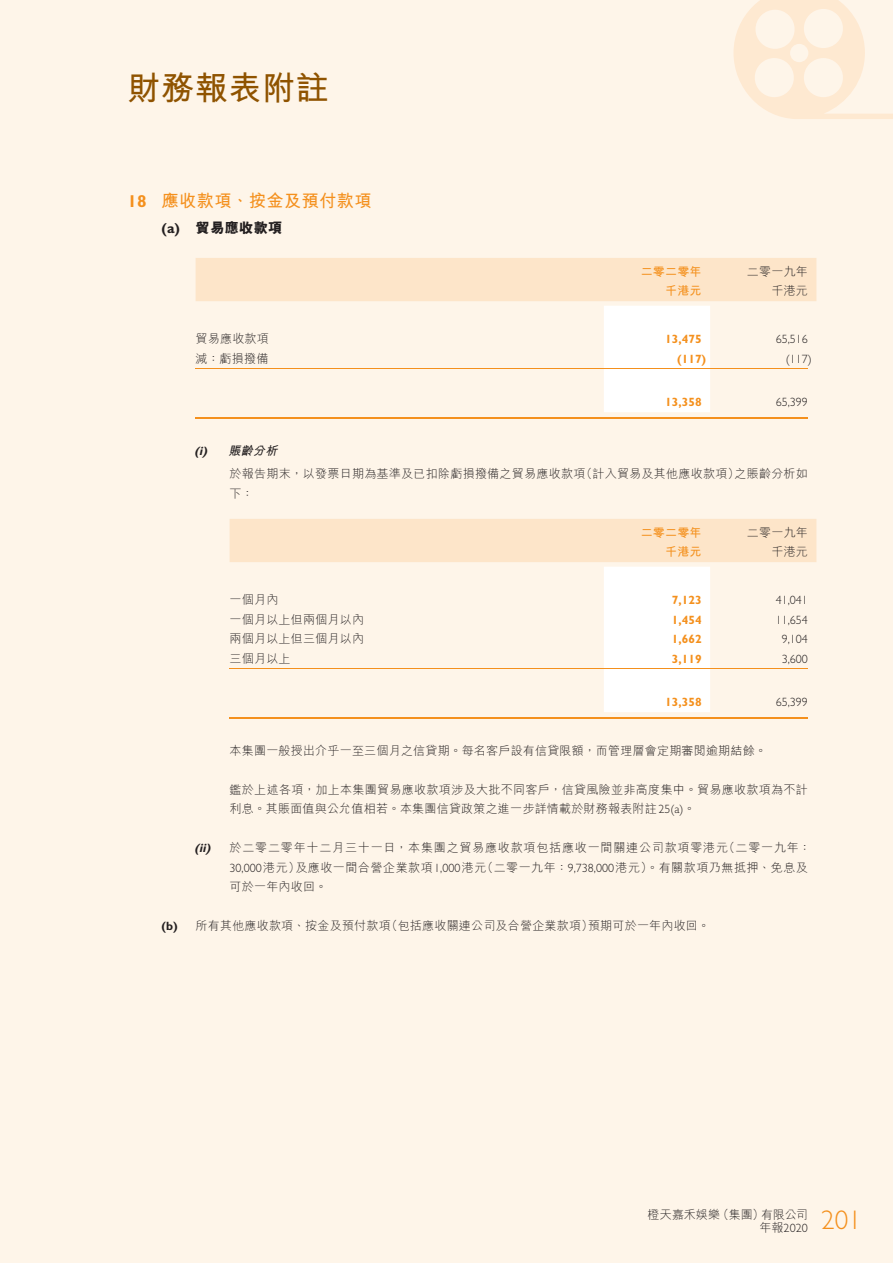
<style>
.page{position:relative;width:893px;height:1263px;background:#fef5e9}
.page>*{position:absolute;margin:0;border:0;box-sizing:border-box;transform-origin:0 0}
.t1{font:33px "M Hei HK Bold E Ten B5 H";letter-spacing:.02em;color:#8f5300}
.t2{font:300 27px "Gill Sans Std";color:#f4901d}
.t3{font:17.25px "M Hei HK Bold E Ten B5 H";letter-spacing:.02em;color:#f4901d}
.t4{font:14.25px "M Hei HK Xbold E Ten B5 H";letter-spacing:.02em;color:#231f20}
.t5{font:12px/19.5px "M Hei HK Light E Ten B5 H";letter-spacing:.02em;color:#231f20}
.t6{font:12px/19.5px "M Hei HK Light E Ten B5 H";letter-spacing:.07em;color:#231f20}
.t7{font:300 12px "Gill Sans Std";color:#231f20}
.t8{font:700 12px "Gill Sans Std";color:#f4901d}
.t9{font:12px "M Hei HK Bold E Ten B5 H";letter-spacing:.02em;color:#f4901d}
.t10{font:12px "M Hei HK Light E Ten B5 H";letter-spacing:-.005em;color:#231f20}
.t11{font:italic 12px "M Hei HK Bold E Ten B5 H";color:#231f20}
.s1{font-family:"Gill Sans Std";font-weight:700}
.s2{font-family:"Gill Sans Std";font-weight:300}
.s3{font-family:"Gill Sans Std";font-weight:700;font-style:italic}
.s4{font-family:"M Hei HK Light E Ten B5 H";font-weight:400}
</style>
<div class="page">
<svg style="left:733px;top:0;width:160px;height:119px"></svg>
<svg style="left:196px;top:258px;width:620px;height:154px"></svg>
<hr style="left:196px;top:368px;width:408px;height:1px;background:#f4901d">
<hr style="left:604px;top:368px;width:106px;height:1px;background:#f4901d">
<hr style="left:710px;top:368px;width:98px;height:1px;background:#f4901d">
<hr style="left:196px;top:417px;width:408px;height:2px;background:#f4901d">
<hr style="left:604px;top:417px;width:106px;height:2px;background:#f4901d">
<hr style="left:710px;top:417px;width:98px;height:2px;background:#f4901d">
<svg style="left:230px;top:519px;width:586px;height:193px"></svg>
<hr style="left:230px;top:668px;width:374px;height:1px;background:#f4901d">
<hr style="left:604px;top:668px;width:106px;height:1px;background:#f4901d">
<hr style="left:710px;top:668px;width:98px;height:1px;background:#f4901d">
<hr style="left:230px;top:717px;width:374px;height:1px;background:#f4901d">
<hr style="left:604px;top:717px;width:106px;height:1px;background:#f4901d">
<hr style="left:710px;top:717px;width:98px;height:1px;background:#f4901d">
<h1 class="t1" style="left:128px;top:76px;width:203px">財務報表附註</h1>
<h3 class="t3" style="left:128px;top:194px;width:246px"><span class="s1">18</span> 應收款項、按金及預付款項</h3>
<p class="t4" style="left:162px;top:222px;width:122px"><span class="s1">(a)</span> 貿易應收款項</p>
<p class="t9" style="left:641px;top:267px;width:62px">二零二零年</p>
<p class="t5" style="left:747px;top:263px;width:62px">二零一九年</p>
<p class="t9" style="left:665px;top:286px;width:38px">千港元</p>
<p class="t5" style="left:771px;top:283px;width:38px">千港元</p>
<p class="t5" style="left:196px;top:331px;width:75px">貿易應收款項</p>
<p class="t8" style="left:665px;top:335px;width:38px">13,475</p>
<p class="t7" style="left:776px;top:335px;width:34px">65,516</p>
<p class="t5" style="left:196px;top:350px;width:74px">減：虧損撥備</p>
<p class="t8" style="left:677px;top:354px;width:31px">(117)</p>
<p class="t7" style="left:786px;top:354px;width:27px">(117)</p>
<p class="t8" style="left:665px;top:398px;width:38px">13,358</p>
<p class="t7" style="left:776px;top:398px;width:34px">65,399</p>
<p class="t11" style="left:195px;top:446px;width:87px"><span class="s1">(i)</span> 賬齡分析</p>
<p class="t5" style="left:230px;top:466px;width:580px">於報告期末，以發票日期為基準及已扣除虧損撥備之貿易應收款項（計入貿易及其他應收款項）之賬齡分析如下：</p>
<p class="t9" style="left:641px;top:528px;width:62px">二零二零年</p>
<p class="t5" style="left:747px;top:524px;width:62px">二零一九年</p>
<p class="t9" style="left:665px;top:547px;width:38px">千港元</p>
<p class="t5" style="left:771px;top:544px;width:38px">千港元</p>
<p class="t5" style="left:230px;top:591px;width:50px">一個月內</p>
<p class="t8" style="left:672px;top:596px;width:31px">7,123</p>
<p class="t7" style="left:776px;top:596px;width:34px">41,041</p>
<p class="t5" style="left:230px;top:611px;width:136px">一個月以上但兩個月以內</p>
<p class="t8" style="left:672px;top:615px;width:31px">1,454</p>
<p class="t7" style="left:776px;top:615px;width:34px">11,654</p>
<p class="t5" style="left:230px;top:630px;width:136px">兩個月以上但三個月以內</p>
<p class="t8" style="left:672px;top:635px;width:31px">1,662</p>
<p class="t7" style="left:782px;top:635px;width:28px">9,104</p>
<p class="t5" style="left:230px;top:650px;width:62px">三個月以上</p>
<p class="t8" style="left:672px;top:654px;width:31px">3,119</p>
<p class="t7" style="left:782px;top:654px;width:28px">3,600</p>
<p class="t8" style="left:665px;top:698px;width:38px">13,358</p>
<p class="t7" style="left:776px;top:698px;width:34px">65,399</p>
<p class="t5" style="left:230px;top:742px;width:539px">本集團一般授出介乎一至三個月之信貸期。每名客戶設有信貸限額，而管理層會定期審閱逾期結餘。</p>
<p class="t5" style="left:230px;top:781px;width:580px">鑑於上述各項，加上本集團貿易應收款項涉及大批不同客戶，信貸風險並非高度集中。貿易應收款項為不計利息。其賬面值與公允值相若。本集團信貸政策之進一步詳情載於財務報表附註<span class="s2">25(a)</span>。</p>
<p class="t6" style="left:230px;top:839px;width:583px;text-indent:-35px"><span class="s3">(ii)</span> 於二零二零年十二月三十一日，本集團之貿易應收款項包括應收一間關連公司款項零港元（二零一九年：<br><span class="s2">30,000</span>港元）及應收一間合營企業款項<span class="s2">1,000</span>港元（二零一九年：<span class="s2">9,738,000</span>港元）。有關款項乃無抵押、免息及可於一年內收回。</p>
<p class="t5" style="left:162px;top:917px;width:550px"><span class="s1">(b)</span> 所有其他應收款項、按金及預付款項（包括應收關連公司及合營企業款項）預期可於一年內收回。</p>
<p class="t10" style="left:647px;top:1210px;width:162px">橙天嘉禾娛樂（集團）有限公司</p>
<p class="t7" style="left:759px;top:1224px;width:50px"><span class="s4">年報</span>2020</p>
<h2 class="t2" style="left:821px;top:1210px;width:42px">201</h2>
</div>
